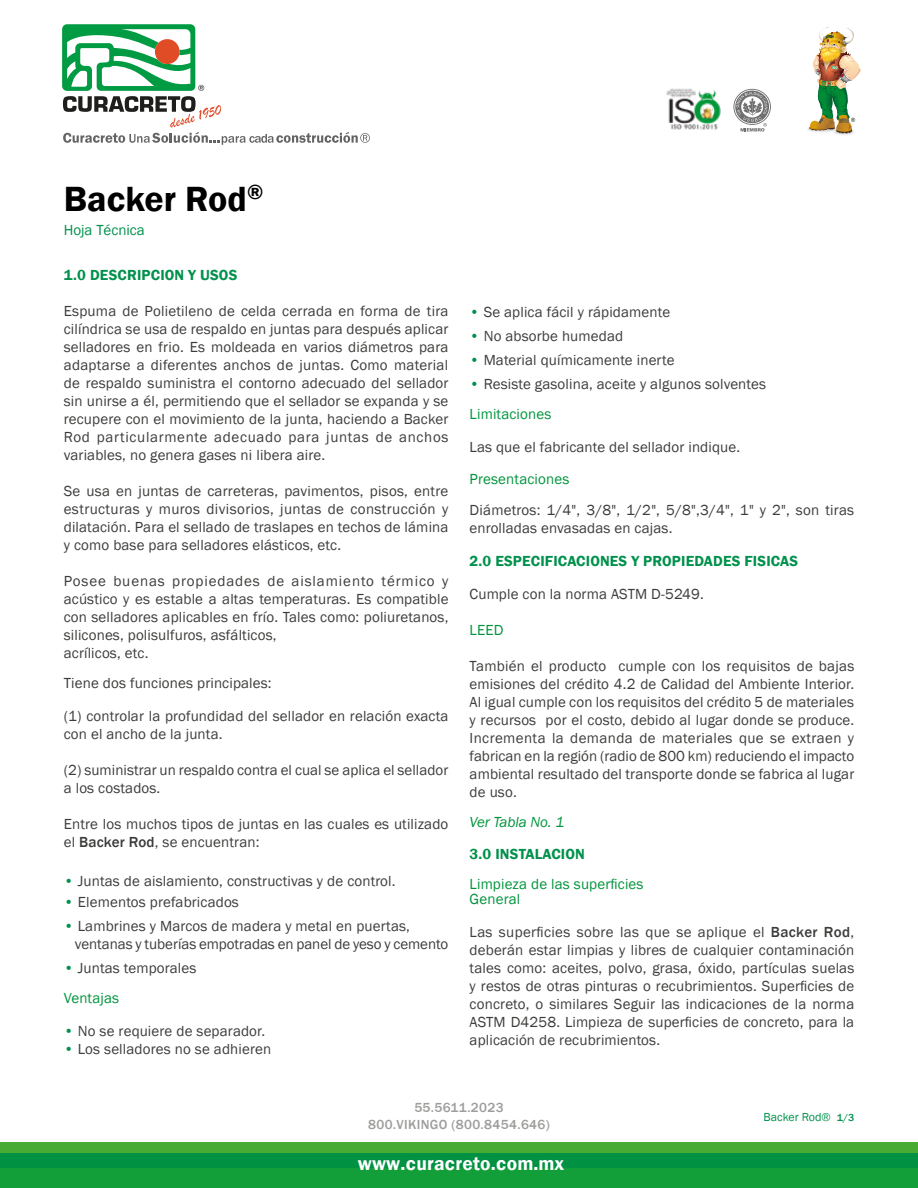
<style>
.page{position:relative;width:918px;height:1188px;background:#fff}
.page>*{position:absolute;margin:0;border:0;box-sizing:border-box;transform-origin:0 0}
.t1{font:600 36px "Franklin Gothic";color:#000}
.t2{font:600 19.5px "Franklin Gothic";letter-spacing:.01em;color:#fff}
.t3{font:15px/18px "Franklin Gothic";letter-spacing:.01em;color:#3c3c3b}
.t4{font:600 15px "Franklin Gothic";letter-spacing:.01em;color:#00914c}
.t5{font:15px/15px "Franklin Gothic";letter-spacing:.01em;color:#00943c}
.t6{font:italic 15px "Franklin Gothic";letter-spacing:-.005em;color:#00943c}
.t7{font:15px "Franklin Gothic";color:#00914c}
.t8{font:500 13.5px/16.2px "Franklin Gothic";letter-spacing:.025em;color:#9d9d9c;text-align:center}
.t9{font:12px "Franklin Gothic";color:#00914c}
.s1{font-weight:500}
.s2{color:#00914c}
.s3{color:#00943c}
.s4{font-weight:500;font-size:10.5px}
</style>
<div class="page">
<img style="left:843px;top:133px;width:10px;height:2px">
<img style="left:807px;top:128px;width:36px;height:7px">
<svg style="left:62px;top:24px;width:308px;height:121px"></svg>
<img style="left:809px;top:27px;width:52px;height:106px">
<img style="left:666px;top:88px;width:55px;height:42px">
<svg style="left:733px;top:89px;width:38px;height:43px"></svg>
<div style="left:0;top:1168px;width:918px;height:20px;background:#129f39"></div>
<div style="left:0;top:1153px;width:918px;height:15px;background:#009143"></div>
<div style="left:0;top:1143px;width:918px;height:10px;background:#48ac34"></div>
<h1 class="t1" style="left:64px;top:177px;width:201px">Backer Rod<sup>®</sup></h1>
<p class="t7" style="left:64px;top:221px;width:83px">Hoja Técnica</p>
<p class="t4" style="left:64px;top:266px;width:175px">1.0 DESCRIPCION Y USOS</p>
<p class="t3" style="left:64px;top:302px;width:386px;text-align:justify">Espuma de Polietileno de celda cerrada en forma de tira cilíndrica se usa de respaldo en juntas para después aplicar selladores en frio. Es moldeada en varios diámetros para adaptarse a diferentes anchos de juntas. Como material de respaldo suministra el contorno adecuado del sellador sin unirse a él, permitiendo que el sellador se expanda y se recupere con el movimiento de la junta, haciendo a Backer Rod particularmente adecuado para juntas de anchos variables, no genera gases ni libera aire.</p>
<p class="t3" style="left:64px;top:482px;width:386px;text-align:justify">Se usa en juntas de carreteras, pavimentos, pisos, entre estructuras y muros divisorios, juntas de construcción y dilatación. Para el sellado de traslapes en techos de lámina y como base para selladores elásticos, etc.</p>
<p class="t3" style="left:64px;top:572px;width:386px">Posee buenas propiedades de aislamiento térmico y acústico y es estable a altas temperaturas. Es compatible con selladores aplicables en frío. Tales como: poliuretanos, silicones, polisulfuros, asfálticos,<br>acrílicos, etc.</p>
<p class="t3" style="left:64px;top:674px;width:209px">Tiene dos funciones principales:</p>
<p class="t3" style="left:64px;top:707px;width:386px">(1) controlar la profundidad del sellador en relación exacta con el ancho de la junta.</p>
<p class="t3" style="left:64px;top:761px;width:386px">(2) suministrar un respaldo contra el cual se aplica el sellador a los costados.</p>
<p class="t3" style="left:64px;top:815px;width:386px">Entre los muchos tipos de juntas en las cuales es utilizado el <span class="s1">Backer Rod</span>, se encuentran:</p>
<p class="t3" style="left:64px;top:872px;width:333px"><span class="s2">•</span> Juntas de aislamiento, constructivas y de control.</p>
<p class="t3" style="left:64px;top:893px;width:177px"><span class="s2">•</span> Elementos prefabricados</p>
<p class="t3" style="left:75px;top:917px;width:375px;text-indent:-11px"><span class="s2">•</span> Lambrines y Marcos de madera y metal en puertas, ventanas y tuberías empotradas en panel de yeso y cemento</p>
<p class="t3" style="left:64px;top:953px;width:134px;line-height:30px"><span class="s2">•</span> Juntas temporales<br><span class="s3">Ventajas</span></p>
<p class="t3" style="left:64px;top:1022px;width:203px"><span class="s2">•</span> No se requiere de separador.</p>
<p class="t3" style="left:64px;top:1040px;width:209px"><span class="s2">•</span> Los selladores no se adhieren</p>
<p class="t3" style="left:470px;top:304px;width:202px"><span class="s2">•</span> Se aplica fácil y rápidamente</p>
<p class="t3" style="left:470px;top:328px;width:155px"><span class="s2">•</span> No absorbe humedad</p>
<p class="t3" style="left:470px;top:352px;width:206px"><span class="s2">•</span> Material químicamente inerte</p>
<p class="t3" style="left:470px;top:370px;width:298px;line-height:30px"><span class="s2">•</span> Resiste gasolina, aceite y algunos solventes<br><span class="s3">Limitaciones</span></p>
<p class="t3" style="left:470px;top:439px;width:272px">Las que el fabricante del sellador indique.</p>
<p class="t5" style="left:470px;top:472px;width:101px">Presentaciones</p>
<p class="t3" style="left:470px;top:502px;width:386px">Diámetros: 1/4", 3/8", 1/2", 5/8",3/4", 1" y 2", son tiras enrolladas envasadas en cajas.</p>
<p class="t4" style="left:470px;top:552px;width:330px">2.0 ESPECIFICACIONES Y PROPIEDADES FISICAS</p>
<p class="t3" style="left:470px;top:586px;width:236px">Cumple con la norma ASTM D-5249.</p>
<p class="t5" style="left:470px;top:623px;width:35px">LEED</p>
<p class="t3" style="left:470px;top:658px;width:386px;text-align:justify">También el producto cumple con los requisitos de bajas emisiones del crédito 4.2 de Calidad del Ambiente Interior.<br>Al igual cumple con los requisitos del crédito 5 de materiales y recursos por el costo, debido al lugar donde se produce.<br>Incrementa la demanda de materiales que se extraen y fabrican en la región (radio de 800 km) reduciendo el impacto ambiental resultado del transporte donde se fabrica al lugar de uso.</p>
<p class="t6" style="left:470px;top:813px;width:96px">Ver Tabla No. 1</p>
<p class="t4" style="left:470px;top:845px;width:117px">3.0 INSTALACION</p>
<p class="t5" style="left:470px;top:877px;width:175px">Limpieza de las superficies<br>General</p>
<p class="t3" style="left:470px;top:923px;width:386px;text-align:justify">Las superficies sobre las que se aplique el <span class="s1">Backer Rod</span>, deberán estar limpias y libres de cualquier contaminación tales como: aceites, polvo, grasa, óxido, partículas suelas y restos de otras pinturas o recubrimientos. Superficies de concreto, o similares Seguir las indicaciones de la norma ASTM D4258. Limpieza de superficies de concreto, para la aplicación de recubrimientos.</p>
<p class="t8" style="left:368px;top:1100px;width:183px">55.5611.2023<br>800.VIKINGO (800.8454.646)</p>
<h2 class="t2" style="left:358px;top:1152px;width:208px">www.curacreto.com.mx</h2>
<p class="t9" style="left:764px;top:1110px;width:92px">Backer Rod® <span class="s4">1/3</span></p>
</div>
